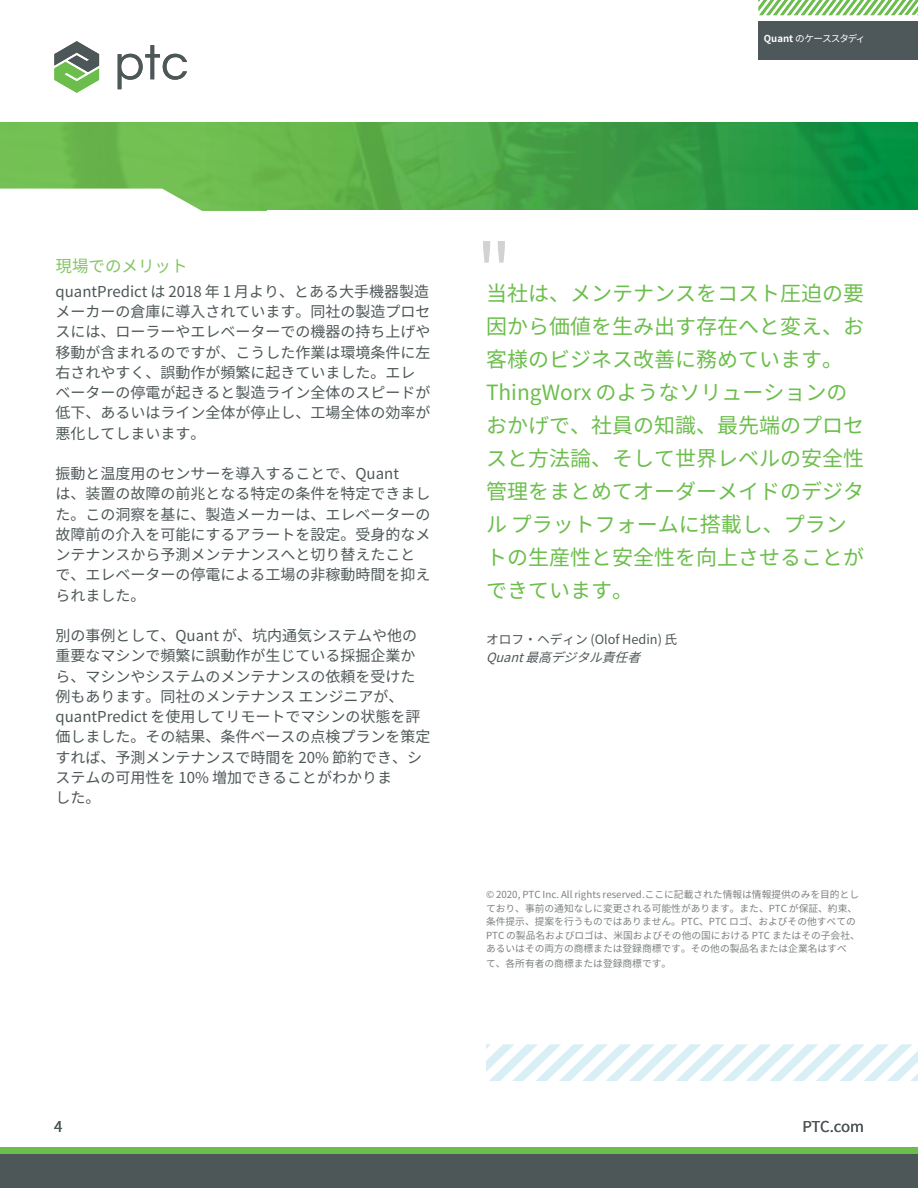
<style>
.page{position:relative;width:918px;height:1188px;background:#fff}
.page>*{position:absolute;margin:0;border:0;box-sizing:border-box;transform-origin:0 0}
.t1{font:75px "Noto Sans CJ Kjp";color:#d1d2d4}
.t2{font:21px/33px "Noto Sans CJ Kjp";color:#6cbe4c}
.t3{font:16.5px "Noto Sans CJ Kjp";color:#82c663}
.t4{font:15px/20.2px "Noto Sans CJ Kjp";color:#4e5758}
.t5{font:12.75px "Noto Sans CJ Kjp";color:#4e5758}
.t6{font:italic 12.75px "Noto Sans CJ Kjp";color:#4e5758}
.t7{font:9.75px/13.5px "Noto Sans CJ Kjp";color:#7d8182}
.t8{font:700 9.6px "Noto Sans CJ Kjp";color:#fff}
.t9{font:9.6px "Noto Sans CJ Kjp";letter-spacing:-.1em;color:#fff}
.s1{font-weight:700}
.s2{font-weight:400}
</style>
<div class="page">
<img style="left:360px;top:122px;width:102px;height:88px">
<div style="left:758px;top:21px;width:160px;height:39px;background:#4e5759"></div>
<svg style="left:462px;top:122px;width:456px;height:88px;background:#2d9a43"></svg>
<svg style="left:759px;top:0;width:159px;height:15px"></svg>
<div style="left:0;top:1154px;width:918px;height:34px;background:#4e5758"></div>
<div style="left:0;top:1147px;width:918px;height:7px;background:#6cbe4c"></div>
<svg style="left:0;top:41px;width:360px;height:170px"></svg>
<svg style="left:486px;top:1044px;width:432px;height:37px"></svg>
<p class="t9" style="left:764px;top:34px;width:103px"><span class="s1">Quant</span> のケーススタディ</p>
<p class="t8" style="left:786px;top:34px;width:131px">Cannondale <span class="s2">のケーススタディ</span></p>
<p class="t3" style="left:56px;top:256px;width:134px">現場でのメリット</p>
<p class="t4" style="left:56px;top:282px;width:376px">quantPredict は 2018 年 1 月より、とある大手機器製造メーカーの倉庫に導入されています。同社の製造プロセスには、ローラーやエレベーターでの機器の持ち上げや移動が含まれるのですが、こうした作業は環境条件に左右されやすく、誤動作が頻繁に起きていました。エレベーターの停電が起きると製造ライン全体のスピードが低下、あるいはライン全体が停止し、工場全体の効率が悪化してしまいます。</p>
<p class="t4" style="left:56px;top:464px;width:376px">振動と温度用のセンサーを導入することで、Quant<br>は、装置の故障の前兆となる特定の条件を特定できました。この洞察を基に、製造メーカーは、エレベーターの故障前の介入を可能にするアラートを設定。受身的なメンテナンスから予測メンテナンスへと切り替えたことで、エレベーターの停電による工場の非稼動時間を抑えられました。</p>
<p class="t4" style="left:56px;top:626px;width:376px">別の事例として、Quant が、坑内通気システムや他の重要なマシンで頻繁に誤動作が生じている採掘企業から、マシンやシステムのメンテナンスの依頼を受けた例もあります。同社のメンテナンス エンジニアが、quantPredict を使用してリモートでマシンの状態を評価しました。その結果、条件ベースの点検プランを策定すれば、予測メンテナンスで時間を 20% 節約でき、システムの可用性を 10% 増加できることがわかりま<br>した。</p>
<h1 class="t1" style="left:476px;top:237px;width:37px">"</h1>
<h2 class="t2" style="left:486px;top:277px;width:379px">当社は、メンテナンスをコスト圧迫の要因から価値を生み出す存在へと変え、お客様のビジネス改善に務めています。<br>ThingWorx のようなソリューションのおかげで、社員の知識、最先端のプロセスと方法論、そして世界レベルの安全性管理をまとめてオーダーメイドのデジタル プラットフォームに搭載し、プラントの生産性と安全性を向上させることができています。</h2>
<p class="t5" style="left:486px;top:632px;width:193px">オロフ・ヘディン (Olof Hedin) 氏</p>
<p class="t6" style="left:486px;top:650px;width:165px">Quant最高デジタル責任者</p>
<p class="t7" style="left:486px;top:888px;width:375px">© 2020, PTC Inc. All rights reserved.ここに記載された情報は情報提供のみを目的としており、事前の通知なしに変更される可能性があります。また、PTC が保証、約束、条件提示、提案を行うものではありません。PTC、PTC ロゴ、およびその他すべてのPTC の製品名およびロゴは、米国およびその他の国における PTC またはその子会社、あるいはその両方の商標または登録商標です。その他の製品名または企業名はすべ</p>
<p class="t7" style="left:486px;top:957px;width:187px">て、各所有者の商標または登録商標です。</p>
<p class="t4" style="left:54px;top:1116px;width:10px">4</p>
<p class="t4" style="left:803px;top:1116px;width:63px">PTC.com</p>
</div>
